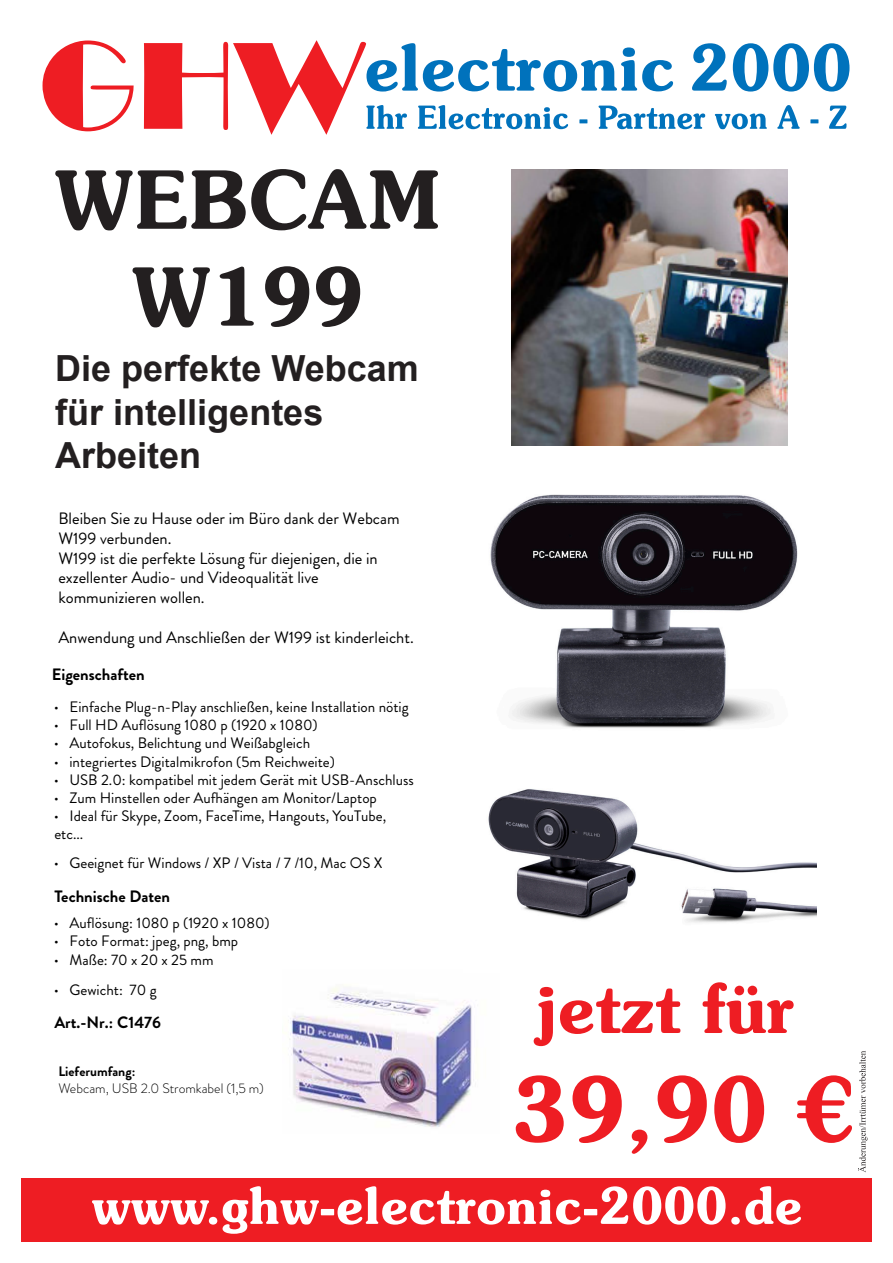
<style>
.page{position:relative;width:893px;height:1263px;background:#fff}
.page>*{position:absolute;margin:0;border:0;box-sizing:border-box;transform-origin:0 0}
.t1{font:600 90px "Souvenir IT Cby BT";color:#ee1d23}
.t2{font:700 36px/43.2px "Arial";color:#231f20}
.t3{font:16.5px/19.8px "Brandon Grotesque";color:#000}
.t4{font:700 16.5px "Brandon Grotesque";color:#000}
.t5{font:15.15px/18px "Brandon Grotesque";color:#000}
.t6{font:300 13.8px "Brandon Grotesque";color:#000}
.t7{font:700 13.8px "Brandon Grotesque";color:#000}
.s1{font-weight:700}
</style>
<div class="page">
<div style="left:21px;top:1178px;width:851px;height:64px;background:#ee1d23"></div>
<svg style="left:858px;top:1051px;width:9px;height:121px"></svg>
<svg style="left:92px;top:1186px;width:709px;height:48px"></svg>
<svg style="left:132px;top:266px;width:228px;height:61px"></svg>
<svg style="left:55px;top:169px;width:383px;height:61px"></svg>
<img style="left:512px;top:169px;width:276px;height:276px">
<img style="left:490px;top:494px;width:308px;height:234px">
<img style="left:289px;top:987px;width:183px;height:140px">
<img style="left:488px;top:789px;width:329px;height:134px">
<svg style="left:534px;top:982px;width:260px;height:64px"></svg>
<svg style="left:43px;top:40px;width:806px;height:95px"></svg>
<h2 class="t2" style="left:55px;top:347px;width:365px">Die perfekte Webcam für intelligentes<br>Arbeiten</h2>
<p class="t3" style="left:58px;top:509px;width:343px">Bleiben Sie zu Hause oder im Büro dank der Webcam W199 verbunden.<br>W199 ist die perfekte Lösung für diejenigen, die in exzellenter Audio- und Videoqualität live kommunizieren wollen.</p>
<p class="t3" style="left:58px;top:627px;width:357px">Anwendung und Anschließen der W199 ist kinderleicht.</p>
<p class="t4" style="left:52px;top:663px;width:95px">Eigenschaften</p>
<p class="t5" style="left:54px;top:698px;width:361px"><span class="s1">·</span> Einfache Plug-n-Play anschließen, keine Installation nötig <span class="s1">·</span> Full HD Auflösung 1080 p (1920 x 1080)<br><span class="s1">·</span> Autofokus, Belichtung und Weißabgleich<br><span class="s1">·</span> integriertes Digitalmikrofon (5m Reichweite)<br><span class="s1">·</span> USB 2.0: kompatibel mit jedem Gerät mit USB-Anschluss <span class="s1">·</span> Zum Hinstellen oder Aufhängen am Monitor/Laptop<br><span class="s1">·</span> Ideal für Skype, Zoom, FaceTime, Hangouts, YouTube, etc...</p>
<p class="t5" style="left:54px;top:854px;width:330px"><span class="s1">·</span> Geeignet für Windows / XP / Vista / 7 /10, Mac OS X</p>
<p class="t4" style="left:54px;top:885px;width:117px">Technische Daten</p>
<p class="t5" style="left:54px;top:914px;width:217px"><span class="s1">·</span> Auflösung: 1080 p (1920 x 1080) <span class="s1">·</span> Foto Format: jpeg, png, bmp<br><span class="s1">·</span> Maße: 70 x 20 x 25 mm</p>
<p class="t5" style="left:54px;top:981px;width:104px"><span class="s1">·</span> Gewicht: 70 g</p>
<p class="t4" style="left:54px;top:1011px;width:108px">Art.-Nr.: C1476</p>
<p class="t7" style="left:58px;top:1062px;width:79px">Lieferumfang:</p>
<p class="t6" style="left:58px;top:1078px;width:207px">Webcam, USB 2.0 Stromkabel (1,5 m)</p>
<h1 class="t1" style="left:512px;top:1053px;width:342px">39,90 €</h1>
</div>
